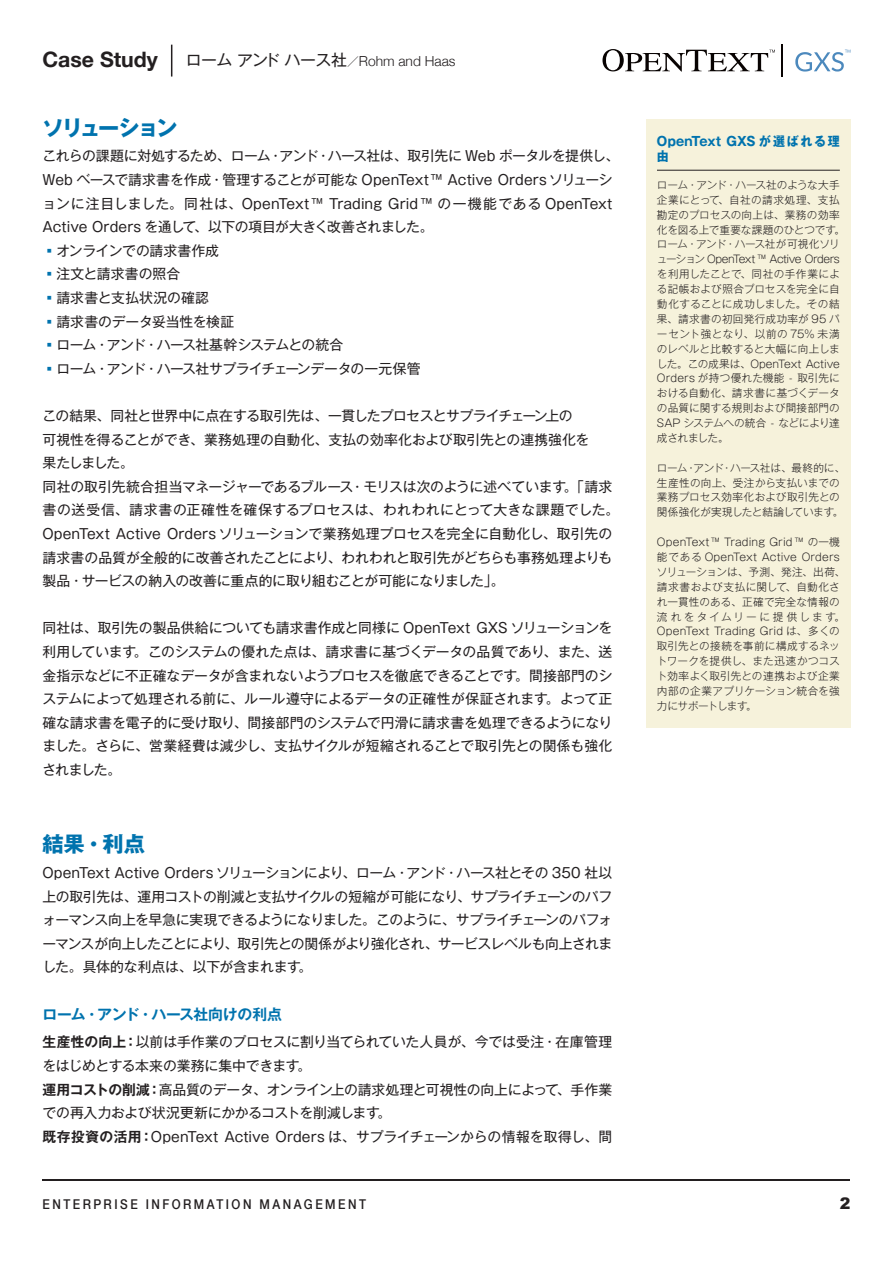
<style>
.page{position:relative;width:893px;height:1263px;background:#fff}
.page>*{position:absolute;margin:0;border:0;box-sizing:border-box;transform-origin:0 0}
.t1{font:700 21.3px "Helvetica Neue";color:#231f20}
.t2{font:700 21.3px "Gothic MB101 Pro";letter-spacing:-.105em;color:#0073ae}
.t3{font:700 21.3px "Gothic MB101 Pro";letter-spacing:-.085em;color:#0073ae}
.t4{font:900 15.9px "Arial";color:#231f20}
.t5{font:700 14.85px "Gothic MB101 Pro De";letter-spacing:-.015em;color:#0073ae}
.t6{font:13.8px/23.5px "Gothic MB101 Pro";letter-spacing:-.015em;color:#231f20}
.t7{font:13.8px "Gothic MB101 Pro";letter-spacing:-.035em;color:#231f20}
.t8{font:300 13.8px "Helvetica Neue";color:#231f20}
.t9{font:13.8px "Gothic MB101 Pro";letter-spacing:.01em;color:#231f20}
.t10{font:13.8px "Gothic MB101 Pro";letter-spacing:.005em;color:#231f20}
.t11{font:500 13.5px "Helvetica Neue";letter-spacing:.21em;color:#231f20;scale:.87 1}
.t12{font:700 12.75px/14.9px "Gothic MB101 Pro";letter-spacing:.02em;color:#0073ae;scale:.94 1}
.t13{font:300 10.65px/14.9px "Gothic MB101 Pro";letter-spacing:.01em;color:#231f20}
.s1{font-family:"Gothic MB101 Pro";font-weight:400;font-size:15.9px}
.s2{font-family:"Gothic MB101 Pro";font-weight:400;font-size:11.7px}
.s3{color:#0073ae}
.s4{font-family:"Gothic MB101 Pro De";font-weight:700}
</style>
<div class="page">
<hr style="left:43px;top:1180px;width:807px;height:1px;background:#231f20">
<hr style="left:171px;top:45px;width:1px;height:32px;background:#231f20">
<hr style="left:782px;top:44px;width:1px;height:32px;background:#080302">
<svg style="left:602px;top:49px;width:173px;height:23px"></svg>
<svg style="left:795px;top:50px;width:55px;height:22px"></svg>
<div style="left:646px;top:119px;width:204px;height:609px;background:#f6f2db"></div>
<hr style="left:657px;top:170px;width:183px;height:1px;background:#231f20">
<h1 class="t1" style="left:43px;top:46px;width:117px">Case Study</h1>
<p class="t8" style="left:186px;top:53px;width:271px"><span class="s1">ローム アンド ハース社</span><span class="s2">／</span>Rohm and Haas</p>
<h1 class="t2" style="left:43px;top:110px;width:136px">ソリューション</h1>
<p class="t6" style="left:43px;top:142px;width:578px">これらの課題に対処するため、ローム・アンド・ハース社は、取引先に Web ポータルを提供し、Web ベースで請求書を作成・管理することが可能な OpenText™ Active Orders ソリューションに注目しました。同社は、OpenText™ Trading Grid ™ の一機能である OpenText Active Orders を通して、以下の項目が大きく改善されました。</p>
<p class="t6" style="left:43px;top:237px;width:178px"><span class="s3">▪</span>オンラインでの請求書作成</p>
<p class="t10" style="left:43px;top:263px;width:139px"><span class="s3">▪</span>注文と請求書の照合</p>
<p class="t9" style="left:43px;top:286px;width:168px"><span class="s3">▪</span>請求書と支払状況の確認</p>
<p class="t6" style="left:43px;top:308px;width:193px"><span class="s3">▪</span>請求書のデータ妥当性を検証</p>
<p class="t7" style="left:43px;top:333px;width:302px"><span class="s3">▪</span>ローム・アンド・ハース社基幹システムとの統合</p>
<p class="t6" style="left:43px;top:355px;width:380px"><span class="s3">▪</span>ローム・アンド・ハース社サプライチェーンデータの一元保管</p>
<p class="t6" style="left:43px;top:402px;width:578px">この結果、同社と世界中に点在する取引先は、一貫したプロセスとサプライチェーン上の<br>可視性を得ることができ、業務処理の自動化、支払の効率化および取引先との連携強化を<br>果たしました。<br>同社の取引先統合担当マネージャーであるブルース・モリスは次のように述べています。「請求書の送受信、請求書の正確性を確保するプロセスは、われわれにとって大きな課題でした。OpenText Active Orders ソリューションで業務処理プロセスを完全に自動化し、取引先の請求書の品質が全般的に改善されたことにより、われわれと取引先がどちらも事務処理よりも製品・サービスの納入の改善に重点的に取り組むことが可能になりました」。</p>
<p class="t6" style="left:43px;top:614px;width:571px;text-align:justify">同社は、取引先の製品供給についても請求書作成と同様に OpenText GXS ソリューションを利用しています。このシステムの優れた点は、請求書に基づくデータの品質であり、また、送金指示などに不正確なデータが含まれないようプロセスを徹底できることです。間接部門のシステムによって処理される前に、ルール遵守によるデータの正確性が保証されます。よって正確な請求書を電子的に受け取り、間接部門のシステムで円滑に請求書を処理できるようになりました。さらに、営業経費は減少し、支払サイクルが短縮されることで取引先との関係も強化されました。</p>
<h1 class="t3" style="left:43px;top:826px;width:104px">結果・利点</h1>
<p class="t6" style="left:43px;top:859px;width:571px;text-align:justify">OpenText Active Orders ソリューションにより、ローム・アンド・ハース社とその 350 社以上の取引先は、運用コストの削減と支払サイクルの短縮が可能になり、サプライチェーンのパフォーマンス向上を早急に実現できるようになりました。このように、サプライチェーンのパフォーマンスが向上したことにより、取引先との関係がより強化され、サービスレベルも向上されました。具体的な利点は、以下が含まれます。</p>
<p class="t5" style="left:43px;top:1002px;width:241px">ローム・アンド・ハース社向けの利点</p>
<p class="t6" style="left:43px;top:1028px;width:571px"><span class="s4">生産性の向上：</span>以前は手作業のプロセスに割り当てられていた人員が、今では受注・在庫管理をはじめとする本来の業務に集中できます。<br><span class="s4">運用コストの削減：</span>高品質のデータ、オンライン上の請求処理と可視性の向上によって、手作業での再入力および状況更新にかかるコストを削減します。<br><span class="s4">既存投資の活用：</span>OpenText Active Orders は、サプライチェーンからの情報を取得し、間</p>
<p class="t11" style="left:43px;top:1196px;width:373px">ENTERPRISE INFORMATION MANAGEMENT</p>
<p class="t12" style="left:657px;top:132px;width:196px">OpenText GXS が選ばれる理由</p>
<p class="t13" style="left:657px;top:176px;width:190px">ローム・アンド・ハース社のような大手企業にとって、自社の請求処理、支払勘定のプロセスの向上は、業務の効率化を図る上で重要な課題のひとつです。ローム・アンド・ハース社が可視化ソリューション OpenText ™ Active Ordersを利用したことで、同社の手作業による記帳および照合プロセスを完全に自動化することに成功しました。その結果、請求書の初回発行成功率が 95 パーセント強となり、以前の 75% 未満のレベルと比較すると大幅に向上しました。この成果は、OpenText Active<br>Orders が持つ優れた機能 - 取引先における自動化、請求書に基づくデータの品質に関する規則および間接部門の<br>SAP システムへの統合 - などにより達成されました。</p>
<p class="t13" style="left:657px;top:459px;width:190px">ローム・アンド・ハース社は、最終的に、生産性の向上、受注から支払いまでの業務プロセス効率化および取引先との関係強化が実現したと結論しています。</p>
<p class="t13" style="left:657px;top:533px;width:190px">OpenText™ Trading Grid™ の一機能である OpenText Active Ordersソリューションは、予測、発注、出荷、請求書および支払に関して、自動化され一貫性のある、正確で完全な情報の流れをタイムリーに提供します。<br>OpenText Trading Grid は、多くの取引先との接続を事前に構成するネットワークを提供し、また迅速かつコスト効率よく取引先との連携および企業内部の企業アプリケーション統合を強力にサポートします。</p>
<p class="t4" style="left:840px;top:1194px;width:12px">2</p>
</div>
